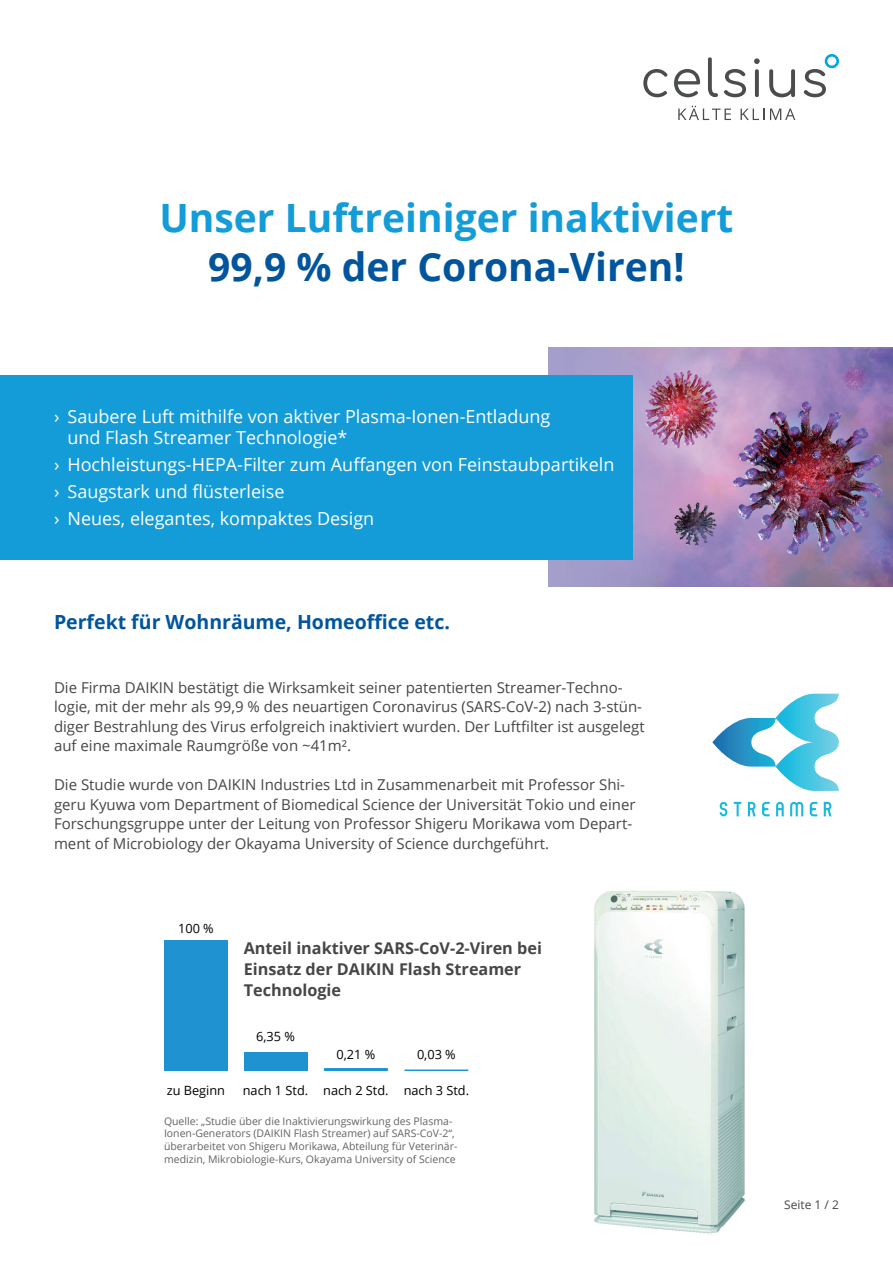
<style>
.page{position:relative;width:893px;height:1263px;background:#fff}
.page>*{position:absolute;margin:0;border:0;box-sizing:border-box;transform-origin:0 0}
.t1{font:700 39px "Open Sans";color:#139cd8}
.t2{font:700 39px "Open Sans";color:#01559d}
.t3{font:700 19.5px "Open Sans";color:#01559d}
.t4{font:18px/27px "Open Sans";color:#fff}
.t5{font:700 16.2px/21.1px "Open Sans";color:#454647}
.t6{font:15px/19.5px "Open Sans";color:#454647}
.t7{font:12.75px "Open Sans";color:#000001}
.t8{font:12px "Open Sans";color:#454647}
.t9{font:10.5px/12.6px "Open Sans";color:#636366}
</style>
<div class="page">
<img style="left:549px;top:348px;width:344px;height:239px">
<svg style="left:712px;top:694px;width:127px;height:97px"></svg>
<svg style="left:790px;top:802px;width:13px;height:14px"></svg>
<svg style="left:748px;top:802px;width:8px;height:14px"></svg>
<svg style="left:824px;top:802px;width:7px;height:14px"></svg>
<svg style="left:762px;top:802px;width:8px;height:14px"></svg>
<svg style="left:810px;top:802px;width:7px;height:14px"></svg>
<svg style="left:720px;top:802px;width:7px;height:14px"></svg>
<svg style="left:734px;top:802px;width:7px;height:14px"></svg>
<svg style="left:776px;top:802px;width:8px;height:14px"></svg>
<svg style="left:678px;top:106px;width:53px;height:14px"></svg>
<svg style="left:740px;top:109px;width:55px;height:11px"></svg>
<svg style="left:643px;top:69px;width:24px;height:28px"></svg>
<svg style="left:674px;top:69px;width:26px;height:28px"></svg>
<svg style="left:708px;top:57px;width:10px;height:40px"></svg>
<svg style="left:724px;top:69px;width:22px;height:28px"></svg>
<svg style="left:754px;top:58px;width:6px;height:39px"></svg>
<svg style="left:769px;top:69px;width:26px;height:28px"></svg>
<svg style="left:804px;top:54px;width:35px;height:43px"></svg>
<div style="left:0;top:375px;width:633px;height:184px;background:#139cd8"></div>
<div style="left:164px;top:940px;width:64px;height:131px;background:#1f93d2"></div>
<div style="left:244px;top:1053px;width:63px;height:18px;background:#1f93d2"></div>
<hr style="left:324px;top:1068px;width:64px;height:3px;background:#1f93d2">
<hr style="left:404px;top:1069px;width:64px;height:2px;background:#1f93d2">
<img style="left:594px;top:890px;width:151px;height:344px">
<h1 class="t1" style="left:159px;top:190px;width:576px">Unser Luftreiniger inaktiviert</h1>
<h1 class="t2" style="left:208px;top:240px;width:478px">99,9 % der Corona-Viren!</h1>
<p class="t4" style="left:68px;top:405px;width:484px;line-height:21.6px;text-indent:-14px">› Saubere Luft mithilfe von aktiver Plasma-Ionen-Entladung und Flash Streamer Technologie*</p>
<p class="t4" style="left:54px;top:451px;width:562px">› Hochleistungs-HEPA-Filter zum Auffangen von Feinstaubpartikeln › Saugstark und flüsterleise<br>› Neues, elegantes, kompaktes Design</p>
<h2 class="t3" style="left:54px;top:608px;width:397px">Perfekt für Wohnräume, Homeoffice etc.</h2>
<p class="t6" style="left:54px;top:677px;width:592px">Die Firma DAIKIN bestätigt die Wirksamkeit seiner patentierten Streamer-Techno&shy;logie, mit der mehr als 99,9 % des neuartigen Coronavirus (SARS-CoV-2) nach 3-stün&shy;diger Bestrahlung des Virus erfolgreich inaktiviert wurden. Der Luftfilter ist ausgelegt auf eine maximale Raumgröße von ~41m².</p>
<p class="t6" style="left:54px;top:774px;width:583px">Die Studie wurde von DAIKIN Industries Ltd in Zusammenarbeit mit Professor Shi&shy;geru Kyuwa vom Department of Biomedical Science der Universität Tokio und einer Forschungsgruppe unter der Leitung von Professor Shigeru Morikawa vom Depart&shy;ment of Microbiology der Okayama University of Science durchgeführt.</p>
<p class="t7" style="left:178px;top:919px;width:37px">100 %</p>
<p class="t7" style="left:167px;top:1081px;width:60px">zu Beginn</p>
<p class="t5" style="left:244px;top:937px;width:300px">Anteil inaktiver SARS-CoV-2-Viren bei<br>Einsatz der DAIKIN Flash Streamer<br>Technologie</p>
<p class="t7" style="left:256px;top:1027px;width:40px">6,35 %</p>
<p class="t7" style="left:243px;top:1081px;width:67px">nach 1 Std.</p>
<p class="t7" style="left:337px;top:1045px;width:40px">0,21 %</p>
<p class="t7" style="left:323px;top:1081px;width:67px">nach 2 Std.</p>
<p class="t7" style="left:417px;top:1045px;width:40px">0,03 %</p>
<p class="t7" style="left:404px;top:1081px;width:67px">nach 3 Std.</p>
<p class="t9" style="left:164px;top:1114px;width:295px">Quelle: „Studie über die Inaktivierungswirkung des Plasma-Ionen-Generators (DAIKIN Flash Streamer) auf SARS-CoV-2“, überarbeitet von Shigeru Morikawa, Abteilung für Veterinär&shy;medizin, Mikrobiologie-Kurs, Okayama University of Science</p>
<p class="t8" style="left:784px;top:1196px;width:56px">Seite 1 / 2</p>
</div>
